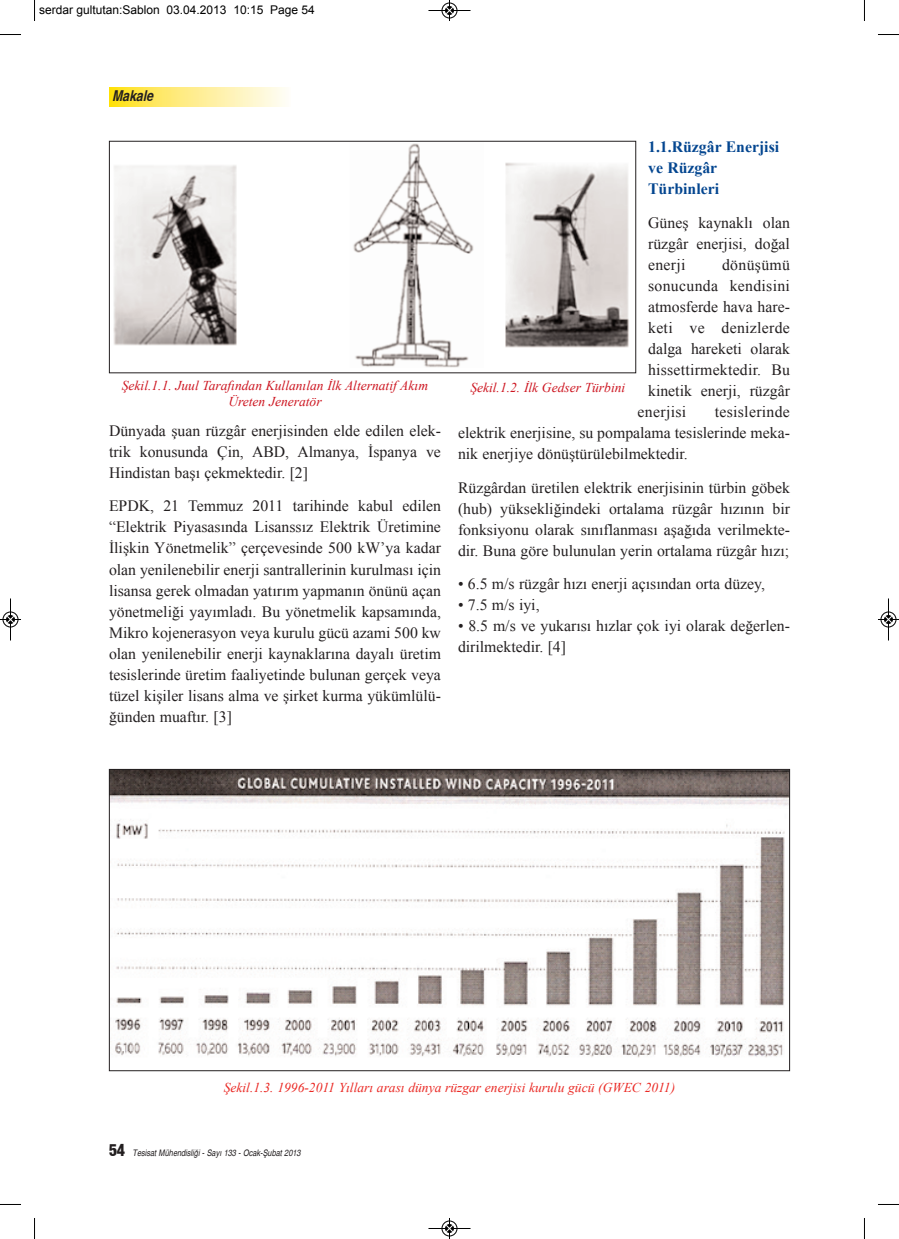
<style>
.page{position:relative;width:899px;height:1239px;background:#fff}
.page>*{position:absolute;margin:0;border:0;box-sizing:border-box;transform-origin:0 0}
.t1{font:15.75px/21px "Times New Roman";color:#231f20;text-align:justify}
.t2{font:15.75px "Times New Roman";letter-spacing:.02em;color:#231f20}
.t3{font:700 15.75px/21px "Times New Roman";color:#044690}
.t4{font:italic 700 condensed 15px "Helvetica";color:#231f20}
.t5{font:italic 13.5px/16.5px "Times New Roman";color:#cd1520;text-align:center}
.t6{font:italic 13.5px "Times New Roman";color:#ea2924}
.t7{font:12px "Arial";color:#000}
.t8{font:italic condensed 9px "Helvetica";color:#231f20}
.s1{font-family:"Helvetica Condensed Black Se";font-style:normal;font-stretch:normal;font-size:18px}
</style>
<div class="page">
<svg style="left:109px;top:88px;width:176px;height:19px;background:#feee8b"></svg>
<img style="left:113px;top:143px;width:516px;height:225px">
<div style="left:109px;top:141px;width:527px;height:232px;border:1px solid #231f20"></div>
<img style="left:111px;top:771px;width:676px;height:287px">
<svg style="left:34px;top:0;width:1px;height:21px"></svg>
<svg style="left:0;top:34px;width:21px;height:1px"></svg>
<svg style="left:878px;top:34px;width:20px;height:1px"></svg>
<svg style="left:34px;top:1218px;width:1px;height:20px"></svg>
<svg style="left:0;top:1204px;width:21px;height:1px"></svg>
<svg style="left:878px;top:1204px;width:20px;height:1px"></svg>
<svg style="left:428px;top:0;width:43px;height:21px"></svg>
<svg style="left:428px;top:1218px;width:43px;height:20px"></svg>
<svg style="left:0;top:598px;width:21px;height:43px"></svg>
<svg style="left:878px;top:598px;width:20px;height:43px"></svg>
<p class="t7" style="left:39px;top:3px;width:277px">serdar gultutan:Sablon 03.04.2013 10:15 Page 54</p>
<p class="t4" style="left:112px;top:89px;width:45px">Makale</p>
<p class="t3" style="left:648px;top:136px;width:132px">1.1.Rüzgâr Enerjisi ve Rüzgâr<br>Türbinleri</p>
<p class="t1" style="left:648px;top:212px;width:143px">Güneş kaynaklı olan rüzgâr enerjisi, doğal enerji</p>
<p class="t2" style="left:721px;top:255px;width:69px">dönüşümü</p>
<p class="t2" style="left:648px;top:276px;width:143px">sonucunda kendisini</p>
<p class="t1" style="left:648px;top:296px;width:143px">atmosferde hava hare-</p>
<p class="t2" style="left:648px;top:318px;width:143px">keti ve denizlerde</p>
<p class="t1" style="left:648px;top:338px;width:143px">dalga hareketi olarak</p>
<p class="t1" style="left:648px;top:359px;width:143px">hissettirmektedir. Bu</p>
<p class="t1" style="left:648px;top:380px;width:143px">kinetik enerji, rüzgâr</p>
<p class="t2" style="left:637px;top:402px;width:50px">enerjisi</p>
<p class="t5" style="left:122px;top:377px;width:307px">Şekil.1.1. Juul Tarafından Kullanılan İlk Alternatif Akım<br>Üreten Jeneratör</p>
<p class="t5" style="left:470px;top:379px;width:156px">Şekil.1.2. İlk Gedser Türbini</p>
<p class="t1" style="left:458px;top:401px;width:333px;text-indent:256px">tesislerinde elektrik enerjisine, su pompalama tesislerinde meka&shy;nik enerjiye dönüştürülebilmektedir.</p>
<p class="t1" style="left:458px;top:476px;width:333px">Rüzgârdan üretilen elektrik enerjisinin türbin göbek (hub) yüksekliğindeki ortalama rüzgâr hızının bir fonksiyonu olarak sınıflanması aşağıda verilmekte&shy;dir. Buna göre bulunulan yerin ortalama rüzgâr hızı;</p>
<p class="t1" style="left:458px;top:573px;width:308px">• 6.5 m/s rüzgâr hızı enerji açısından orta düzey,</p>
<p class="t1" style="left:458px;top:594px;width:83px">• 7.5 m/s iyi,</p>
<p class="t1" style="left:458px;top:615px;width:333px">• 8.5 m/s ve yukarısı hızlar çok iyi olarak değerlen&shy;dirilmektedir. [4]</p>
<p class="t1" style="left:109px;top:420px;width:333px">Dünyada şuan rüzgâr enerjisinden elde edilen elek&shy;trik konusunda Çin, ABD, Almanya, İspanya ve Hindistan başı çekmektedir. [2]</p>
<p class="t1" style="left:109px;top:495px;width:333px">EPDK, 21 Temmuz 2011 tarihinde kabul edilen “Elektrik Piyasasında Lisanssız Elektrik Üretimine İlişkin Yönetmelik” çerçevesinde 500 kW’ya kadar olan yenilenebilir enerji santrallerinin kurulması için lisansa gerek olmadan yatırım yapmanın önünü açan yönetmeliği yayımladı. Bu yönetmelik kapsamında, Mikro kojenerasyon veya kurulu gücü azami 500 kw olan yenilenebilir enerji kaynaklarına dayalı üretim tesislerinde üretim faaliyetinde bulunan gerçek veya tüzel kişiler lisans alma ve şirket kurma yükümlülü&shy;ğünden muaftır. [3]</p>
<p class="t6" style="left:224px;top:1080px;width:452px">Şekil.1.3. 1996-2011 Yılları arası dünya rüzgar enerjisi kurulu gücü (GWEC 2011)</p>
<p class="t8" style="left:109px;top:1147px;width:193px"><span class="s1">54</span> Tesisat Mühendisliği - Sayı 133 - Ocak-Şubat 2013</p>
</div>
